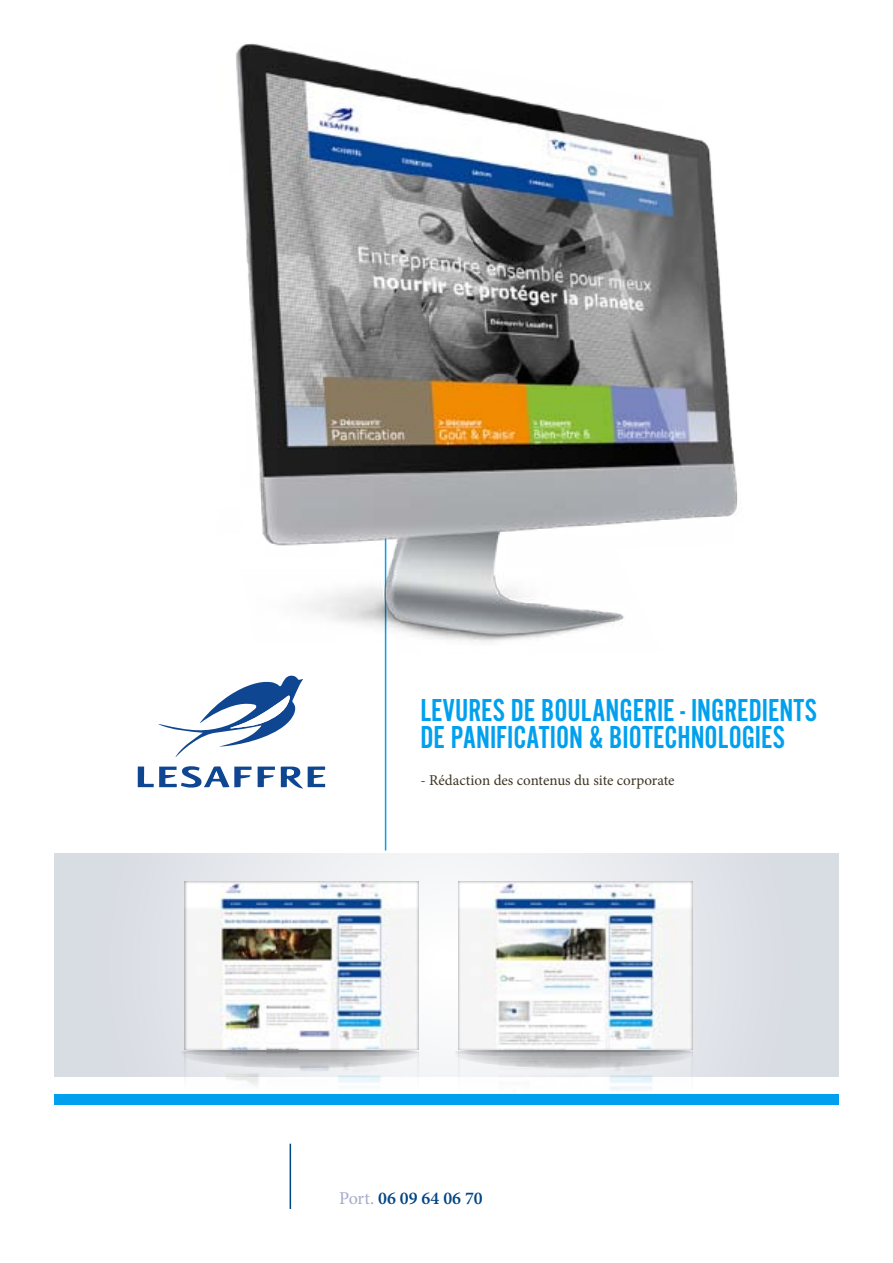
<style>
.page{position:relative;width:893px;height:1263px;background:#fff}
.page>*{position:absolute;margin:0;border:0;box-sizing:border-box;transform-origin:0 0}
.t1{font:33px/27.6px "Alternate Got No 2 D";color:#00a0ee}
.t2{font:600 18px "Minion Pro";color:#004584}
.t3{font:15px "Minion Pro";color:#3f3422}
.s1{font-weight:400;color:#a5aaca}
</style>
<div class="page">
<svg style="left:54px;top:853px;width:785px;height:223px;background:#dfe2e8"></svg>
<svg style="left:180px;top:1047px;width:240px;height:10px"></svg>
<div style="left:172px;top:1051px;width:259px;height:83px;background:#000;opacity:.45"></div>
<div style="left:172px;top:881px;width:259px;height:169px;background:#000;opacity:.45"></div>
<svg style="left:454px;top:1047px;width:240px;height:10px"></svg>
<div style="left:446px;top:1051px;width:259px;height:93px;background:#000;opacity:.45"></div>
<div style="left:446px;top:881px;width:259px;height:169px;background:#000;opacity:.45"></div>
<hr style="left:385px;top:266px;width:1px;height:584px;background:#00a0ee">
<div style="left:54px;top:1094px;width:785px;height:11px;background:#00a0ee"></div>
<hr style="left:290px;top:1144px;width:1px;height:65px;background:#004584">
<img style="left:236px;top:43px;width:502px;height:621px">
<svg style="left:258px;top:766px;width:17px;height:21px"></svg>
<svg style="left:159px;top:675px;width:144px;height:82px"></svg>
<svg style="left:281px;top:766px;width:44px;height:23px"></svg>
<svg style="left:138px;top:766px;width:114px;height:22px"></svg>
<p class="t1" style="left:420px;top:696px;width:398px">LEVURES DE BOULANGERIE - INGREDIENTS<br>DE PANIFICATION &amp; BIOTECHNOLOGIES</p>
<p class="t3" style="left:420px;top:770px;width:256px">- Rédaction des contenus du site corporate</p>
<p class="t2" style="left:339px;top:1186px;width:145px"><span class="s1">Port.</span> 06 09 64 06 70</p>
</div>
